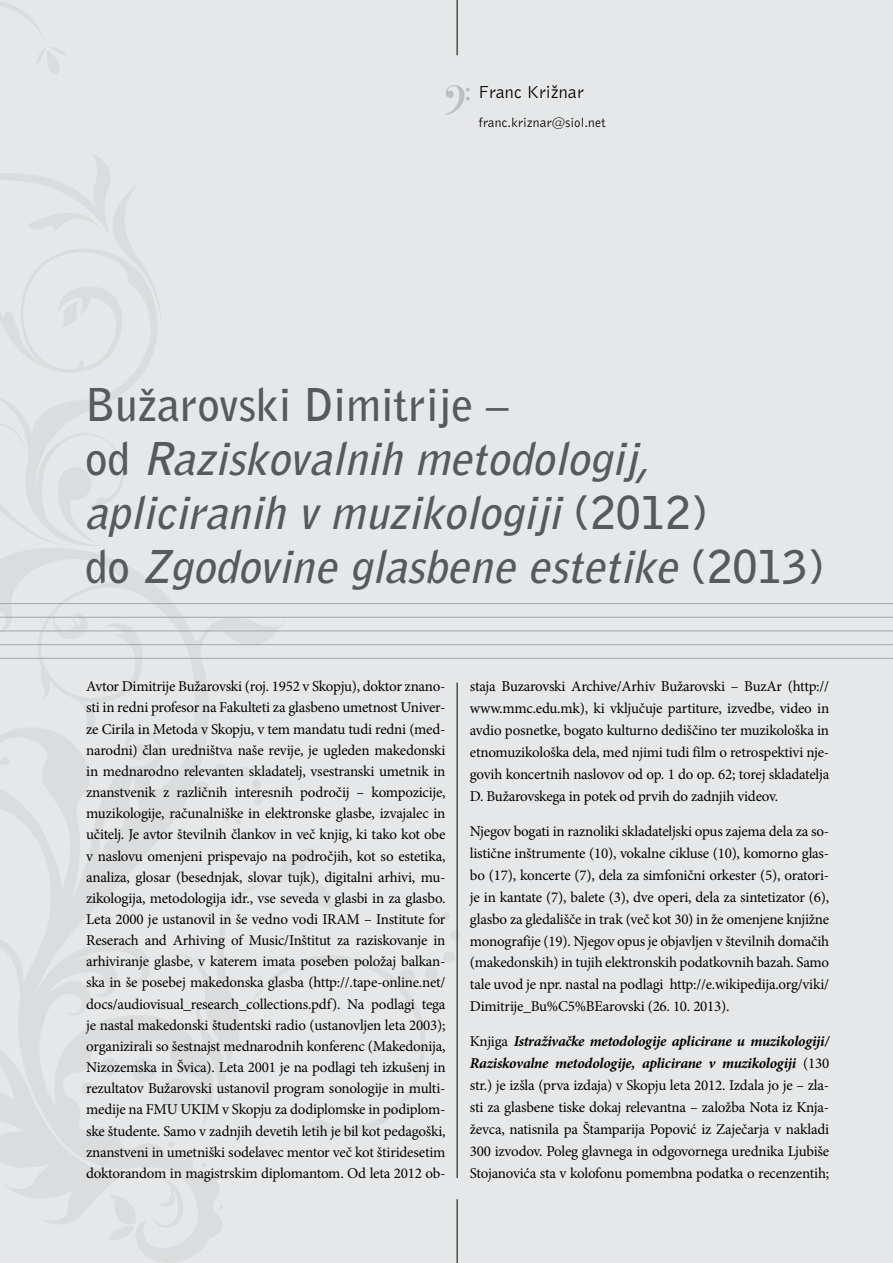
<style>
.page{position:relative;width:893px;height:1263px;background:#e6e7e8}
.page>*{position:absolute;margin:0;border:0;box-sizing:border-box;transform-origin:0 0}
.t1{font:italic 700 45px/54px "Bell Gothic Std";color:#58595b}
.t2{font:18px "Bell Gothic BT";color:#000}
.t3{font:15px/21.1px "Minion Pro";letter-spacing:-.015em;color:#000;text-align:justify}
.t4{font:13.5px "Bell Gothic BT";color:#000}
.s1{font-style:normal}
.s2{font-weight:700;font-style:italic}
</style>
<div class="page">
<svg style="left:0;top:371px;width:144px;height:175px"></svg>
<svg style="left:0;top:2px;width:160px;height:369px"></svg>
<svg style="left:0;top:549px;width:287px;height:714px"></svg>
<svg style="left:0;top:480px;width:72px;height:94px"></svg>
<svg style="left:0;top:847px;width:460px;height:393px"></svg>
<svg style="left:239px;top:767px;width:23px;height:22px"></svg>
<svg style="left:254px;top:797px;width:9px;height:8px"></svg>
<svg style="left:248px;top:812px;width:8px;height:7px"></svg>
<svg style="left:235px;top:819px;width:7px;height:5px"></svg>
<svg style="left:224px;top:818px;width:5px;height:3px"></svg>
<svg style="left:193px;top:763px;width:34px;height:34px"></svg>
<hr style="left:457px;top:0;width:1px;height:55px;background:#000">
<hr style="left:0;top:603px;width:893px;height:1px;background:#a7a9ac">
<hr style="left:0;top:617px;width:893px;height:1px;background:#a7a9ac">
<hr style="left:0;top:630px;width:893px;height:1px;background:#a7a9ac">
<hr style="left:0;top:644px;width:893px;height:1px;background:#a7a9ac">
<hr style="left:0;top:658px;width:893px;height:1px;background:#a7a9ac">
<svg style="left:444px;top:85px;width:26px;height:30px"></svg>
<hr style="left:457px;top:1199px;width:1px;height:64px;background:#000">
<hr style="left:457px;top:682px;width:1px;height:496px;background:#000">
<p class="t2" style="left:478px;top:81px;width:107px">Franc Križnar</p>
<p class="t4" style="left:478px;top:114px;width:129px">franc.kriznar@siol.net</p>
<h1 class="t1" style="left:85px;top:377px;width:742px"><span class="s1">Bužarovski Dimitrije –<br>o d</span> Raziskovalnih metodologij, apliciranih vmuzikologiji<span class="s1">( 2 0 1 2 )<br>d o</span> Zgodovine glasbene estetike <span class="s1">( 2 0 1 3 )</span></h1>
<p class="t3" style="left:86px;top:676px;width:361px">Avtor Dimitrije Bužarovski (roj. 1952 v Skopju), doktor znano&shy;sti in redni profesor na Fakulteti za glasbeno umetnost Univer&shy;ze Cirila in Metoda v Skopju, v tem mandatu tudi redni (med&shy;narodni) član uredništva naše revije, je ugleden makedonski in mednarodno relevanten skladatelj, vsestranski umetnik in znanstvenik z različnih interesnih področij – kompozicije, muzikologije, računalniške in elektronske glasbe, izvajalec in učitelj. Je avtor številnih člankov in več knjig, ki tako kot obe v naslovu omenjeni prispevajo na področjih, kot so estetika, analiza, glosar (besednjak, slovar tujk), digitalni arhivi, mu&shy;zikologija, metodologija idr., vse seveda v glasbi in za glasbo.<br>Leta 2000 je ustanovil in še vedno vodi IRAM – Institute for Reserach and Arhiving of Music/Inštitut za raziskovanje in arhiviranje glasbe, v katerem imata poseben položaj balkan&shy;ska in še posebej makedonska glasba (http://.tape-online.net/ docs/audiovisual_research_collections.pdf). Na podlagi tega je nastal makedonski študentski radio (ustanovljen leta 2003); organizirali so šestnajst mednarodnih konferenc (Makedonija, Nizozemska in Švica). Leta 2001 je na podlagi teh izkušenj in rezultatov Bužarovski ustanovil program sonologije in multi&shy;medije na FMU UKIM v Skopju za dodiplomske in podiplom&shy;ske študente. Samo v zadnjih devetih letih je bil kot pedagoški, znanstveni in umetniški sodelavec mentor več kot štiridesetim doktorandom in magistrskim diplomantom. Od leta 2012 ob-</p>
<p class="t3" style="left:470px;top:675px;width:361px;line-height:21.9px">staja Buzarovski Archive/Arhiv Bužarovski – BuzAr (http:// www.mmc.edu.mk), ki vključuje partiture, izvedbe, video in avdio posnetke, bogato kulturno dediščino ter muzikološka in etnomuzikološka dela, med njimi tudi film o retrospektivi nje&shy;govih koncertnih naslovov od op. 1 do op. 62; torej skladatelja D. Bužarovskega in potek od prvih do zadnjih videov.</p>
<p class="t3" style="left:470px;top:820px;width:361px;line-height:21.9px">Njegov bogati in raznoliki skladateljski opus zajema dela za so&shy;listične inštrumente (10), vokalne cikluse (10), komorno glas&shy;bo (17), koncerte (7), dela za simfonični orkester (5), oratori&shy;je in kantate (7), balete (3), dve operi, dela za sintetizator (6), glasbo za gledališče in trak (več kot 30) in že omenjene knjižne monografije (19). Njegov opus je objavljen v številnih domačih (makedonskih) in tujih elektronskih podatkovnih bazah. Samo tale uvod je npr. nastal na podlagi http://e.wikipedija.org/viki/ Dimitrije_Bu%C5%BEarovski (26. 10. 2013).</p>
<p class="t3" style="left:470px;top:1030px;width:361px;line-height:21.9px">Knjiga <span class="s2">Istraživačke metodologije aplicirane u muzikologiji/ Raziskovalne metodologije, aplicirane v muzikologiji</span> (130 str.) je izšla (prva izdaja) v Skopju leta 2012. Izdala jo je – zla&shy;sti za glasbene tiske dokaj relevantna – založba Nota iz Knja&shy;ževca, natisnila pa Štamparija Popović iz Zaječarja v nakladi 300 izvodov. Poleg glavnega in odgovornega urednika Ljubiše Stojanovića sta v kolofonu pomembna podatka o recenzentih;</p>
</div>
